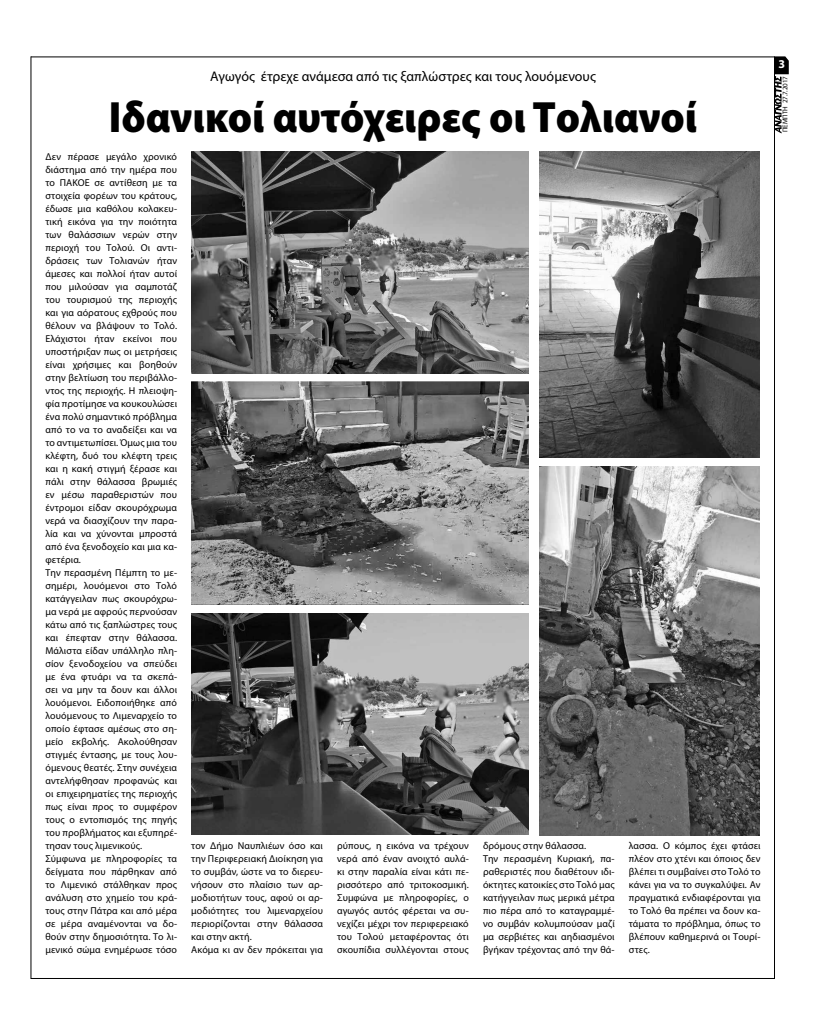
<style>
.page{position:relative;width:823px;height:1035px;background:#fff}
.page>*{position:absolute;margin:0;border:0;box-sizing:border-box;transform-origin:0 0}
.t1{font:900 44px "Myriad Pro";letter-spacing:-.005em;color:#000;scale:.94 1}
.t2{font:14px "Myriad Pro";color:#000}
.t3{font:700 12px "Myriad Pro";color:#fff}
.t4{font:10px/13px "Myriad Pro";letter-spacing:.01em;color:#000}
.t5{font:7px "Myriad Pro";letter-spacing:-.01em;color:#000}
</style>
<div class="page">
<hr style="left:31px;top:57px;width:743px;height:1px;background:#000">
<hr style="left:31px;top:978px;width:743px;height:1px;background:#000">
<hr style="left:773px;top:56px;width:1px;height:923px;background:#000">
<hr style="left:31px;top:56px;width:1px;height:923px;background:#000">
<svg style="left:774px;top:56px;width:14px;height:77px"></svg>
<img style="left:191px;top:381px;width:337px;height:224px">
<img style="left:191px;top:152px;width:337px;height:221px">
<img style="left:539px;top:152px;width:220px;height:306px">
<img style="left:539px;top:466px;width:220px;height:369px">
<img style="left:191px;top:613px;width:337px;height:221px">
<h2 class="t2" style="left:210px;top:68px;width:387px">Αγωγός έτρεχε ανάμεσα από τις ξαπλώστρες και τους λουόμενους</h2>
<h1 class="t1" style="left:109px;top:88px;width:627px">Ιδανικοί αυτόχειρες οι Τολιανοί</h1>
<p class="t4" style="left:45px;top:150px;width:133px">Δεν πέρασε μεγάλο χρονικό διάστημα από την ημέρα που το ΠΑΚΟΕ σε αντίθεση με τα στοιχεία φορέων του κράτους, έδωσε μια καθόλου κολακευ&shy;τική εικόνα για την ποιότητα των θαλάσσιων νερών στην περιοχή του Τολού. Οι αντι&shy;δράσεις των Τολιανών ήταν άμεσες και πολλοί ήταν αυτοί που μιλούσαν για σαμποτάζ του τουρισμού της περιοχής και για αόρατους εχθρούς που θέλουν να βλάψουν το Τολό.<br>Ελάχιστοι ήταν εκείνοι που υποστήριξαν πως οι μετρήσεις είναι χρήσιμες και βοηθούν στην βελτίωση του περιβάλλο&shy;ντος της περιοχής. Η πλειοψη&shy;φία προτίμησε να κουκουλώσει ένα πολύ σημαντικό πρόβλημα από το να το αναδείξει και να το αντιμετωπίσει. Όμως μια του κλέφτη, δυό του κλέφτη τρεις και η κακή στιγμή ξέρασε και πάλι στην θάλασσα βρωμιές εν μέσω παραθεριστών που έντρομοι είδαν σκουρόχρωμα νερά να διασχίζουν την παρα&shy;λία και να χύνονται μπροστά από ένα ξενοδοχείο και μια κα&shy;φετέρια.<br>Την περασμένη Πέμπτη το με&shy;σημέρι, λουόμενοι στο Τολό κατάγγειλαν πως σκουρόχρω&shy;μα νερά με αφρούς περνούσαν κάτω από τις ξαπλώστρες τους και έπεφταν στην θάλασσα.<br>Μάλιστα είδαν υπάλληλο πλη&shy;σίον ξενοδοχείου να σπεύδει με ένα φτυάρι να τα σκεπά&shy;σει να μην τα δουν και άλλοι λουόμενοι. Ειδοποιήθηκε από λουόμενους το Λιμεναρχείο το οποίο έφτασε αμέσως στο ση&shy;μείο εκβολής. Ακολούθησαν στιγμές έντασης, με τους λου&shy;όμενους θεατές. Στην συνέχεια αντελήφθησαν προφανώς και οι επιχειρηματίες της περιοχής πως είναι προς το συμφέρον τους ο εντοπισμός της πηγής του προβλήματος και εξυπηρέ&shy;τησαν τους λιμενικούς.<br>Σύμφωνα με πληροφορίες τα δείγματα που πάρθηκαν από το Λιμενικό στάλθηκαν προς ανάλυση στο χημείο του κρά&shy;τους στην Πάτρα και από μέρα σε μέρα αναμένονται να δο&shy;θούν στην δημοσιότητα. Το λι&shy;μενικό σώμα ενημέρωσε τόσο</p>
<p class="t4" style="left:191px;top:839px;width:133px">τον Δήμο Ναυπλιέων όσο και την Περιφερειακή Διοίκηση για το συμβάν, ώστε να το διερευ&shy;νήσουν στο πλαίσιο των αρ&shy;μοδιοτήτων τους, αφού οι αρ&shy;μοδιότητες του λιμεναρχείου περιορίζονται στην θάλασσα και στην ακτή.<br>Ακόμα κι αν δεν πρόκειται για</p>
<p class="t4" style="left:337px;top:839px;width:133px;text-align:justify">ρύπους, η εικόνα να τρέχουν νερά από έναν ανοιχτό αυλά&shy;κι στην παραλία είναι κάτι πε&shy;ρισσότερο από τριτοκοσμική.<br>Συμφώνα με πληροφορίες, ο αγωγός αυτός φέρεται να συ&shy;νεχίζει μέχρι τον περιφερειακό του Τολού μεταφέροντας ότι σκουπίδια συλλέγονται στους</p>
<p class="t4" style="left:482px;top:839px;width:133px">δρόμους στην θάλασσα.<br>Την περασμένη Κυριακή, πα&shy;ραθεριστές που διαθέτουν ιδι&shy;όκτητες κατοικίες στο Τολό μας κατήγγειλαν πως μερικά μέτρα πιο πέρα από το καταγραμμέ&shy;νο συμβάν κολυμπούσαν μαζί μα σερβιέτες και αηδιασμένοι βγήκαν τρέχοντας από την θά-</p>
<p class="t4" style="left:628px;top:839px;width:133px;text-align:justify">λασσα. Ο κόμπος έχει φτάσει πλέον στο χτένι και όποιος δεν βλέπει τι συμβαίνει στο Τολό το κάνει για να το συγκαλύψει. Αν πραγματικά ενδιαφέρονται για το Τολό θα πρέπει να δουν κα&shy;τάματα το πρόβλημα, όπως το βλέπουν καθημερινά οι Τουρί&shy;στες.</p>
<p class="t3" style="left:777px;top:57px;width:8px">3</p>
<p class="t5" style="left:780px;top:132px;width:57px;rotate:-90deg">ΠΕΜΠΤΗ 27.7.2017</p>
</div>
